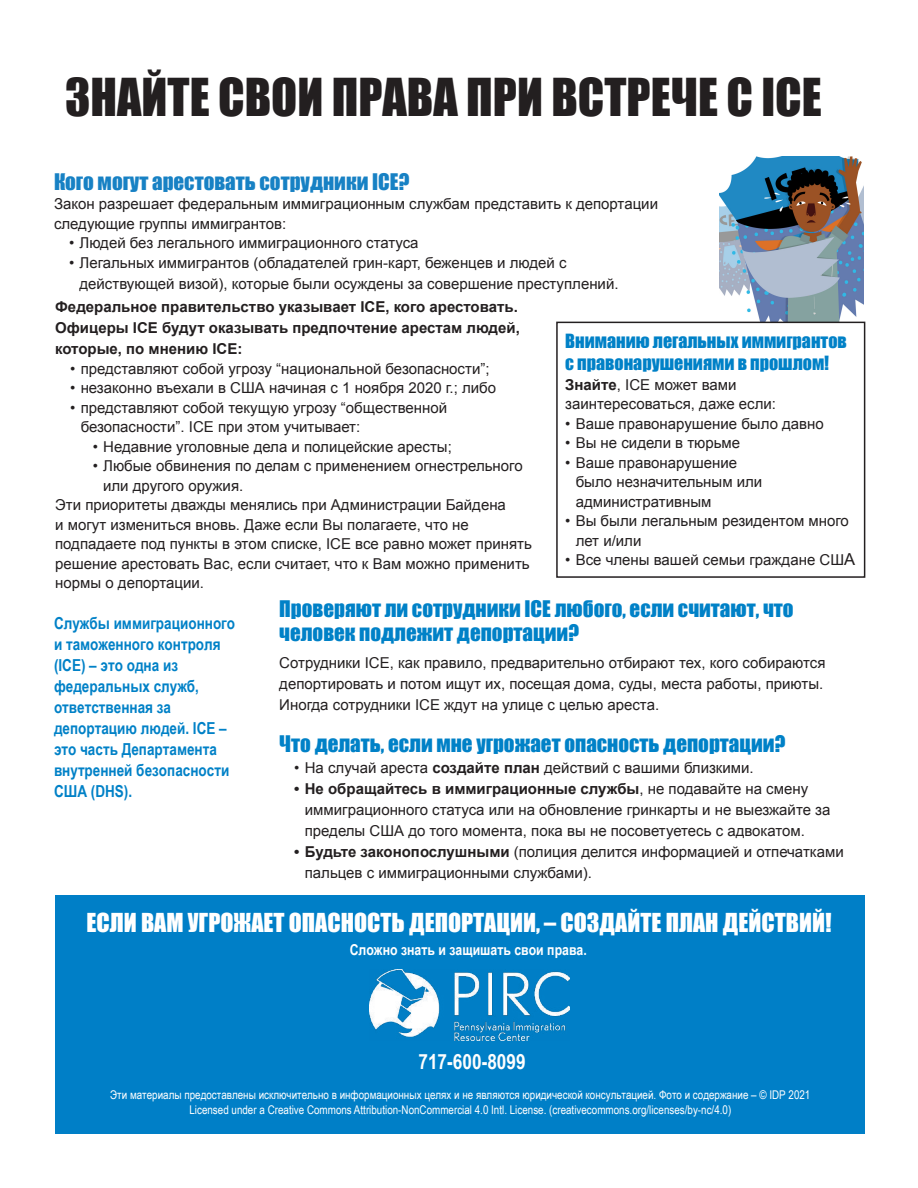
<style>
.page{position:relative;width:918px;height:1188px;background:#fff}
.page>*{position:absolute;margin:0;border:0;box-sizing:border-box;transform-origin:0 0}
.t1{font:48px "Impact";color:#231f20}
.t2{font:24px "Impact";color:#fff}
.blue_header_smaller{font:21px/24px "Impact";color:#0081c7}
.regular_text_smaller{font:21px "Impact";color:#1781c4}
.t3{font:700 21px "Arial Narrow";color:#fefefe}
.blue_header_title{font:18px/21.6px "Impact";color:#0081c7}
.white_text{font:700 16.5px/21px "Arial Narrow";color:#0081c7}
.bullets_indent{font:15px/19.5px "Arial";color:#231f20}
.regular_text_smaller-2{font:15px/21px "Arial";color:#231f20}
.regular_text_smaller-3{font:700 15px/21px "Arial";color:#231f20}
.blue_header_title-2{font:15px/19.5px "Arial";color:#231f20}
.t4{font:700 15px "Arial Narrow";color:#fff}
.t5{font:12px/14.4px "Arial Narrow";color:#fff;text-align:center}
.s1{font-weight:700}
.s2{font-size:16.5px}
</style>
<div class="page">
<div style="left:55px;top:896px;width:810px;height:238px;background:#007fc7"></div>
<img style="left:720px;top:156px;width:144px;height:166px">
<div style="left:556px;top:322px;width:309px;height:256px;border:2px solid #231f20"></div>
<img style="left:369px;top:970px;width:201px;height:70px">
<p class="t1" style="left:65px;top:60px;width:758px">ЗНАЙТЕ СВОИ ПРАВА ПРИ ВСТРЕЧЕ С ICE</p>
<p class="regular_text_smaller" style="left:54px;top:165px;width:357px">Кого могут арестовать сотрудники ICE?</p>
<p class="regular_text_smaller-2" style="left:54px;top:194px;width:606px;line-height:19.5px">Закон разрешает федеральным иммиграционным службам представить к депортации следующие группы иммигрантов:</p>
<p class="bullets_indent" style="left:69px;top:233px;width:351px">• Людей без легального иммиграционного статуса</p>
<p class="bullets_indent" style="left:80px;top:252px;width:541px;line-height:21px;text-indent:-10px">• Легальных иммигрантов (обладателей грин-карт, беженцев и людей с действующей визой), которые были осуждены за совершение преступлений.</p>
<p class="regular_text_smaller-3" style="left:55px;top:297px;width:466px">Федеральное правительство указывает ICE, кого арестовать.<br>Офицеры ICE будут оказывать предпочтение арестам людей, которые, по мнению ICE:</p>
<p class="bullets_indent" style="left:70px;top:359px;width:421px">• представляют собой угрозу “национальной безопасности”;</p>
<p class="bullets_indent" style="left:70px;top:378px;width:428px">• незаконно въехали в США начиная с 1 ноября 2020 г.; либо</p>
<p class="bullets_indent" style="left:81px;top:398px;width:368px;text-indent:-10px">• представляют собой текущую угрозу “общественной безопасности”. ICE при этом учитывает:</p>
<p class="bullets_indent" style="left:93px;top:437px;width:361px">• Недавние уголовные дела и полицейские аресты;</p>
<p class="bullets_indent" style="left:103px;top:456px;width:421px;text-indent:-10px">• Любые обвинения по делам с применением огнестрельного или другого оружия.</p>
<p class="bullets_indent" style="left:55px;top:495px;width:478px">Эти приоритеты дважды менялись при Администрации Байдена<br>и могут измениться вновь. Даже если Вы полагаете, что не подпадаете под пункты в этом списке, ICE все равно может принять решение арестовать Вас, если считает, что к Вам можно применить нормы о депортации.</p>
<p class="blue_header_title" style="left:565px;top:330px;width:283px">Вниманию легальных иммигрантов с правонарушениями в прошлом!</p>
<p class="blue_header_title-2" style="left:565px;top:375px;width:212px"><span class="s1">Знайте</span>, ICE может вами заинтересоваться, даже если:</p>
<p class="bullets_indent" style="left:565px;top:414px;width:260px">• Ваше правонарушение было давно</p>
<p class="bullets_indent" style="left:565px;top:433px;width:177px">• Вы не сидели в тюрьме</p>
<p class="bullets_indent" style="left:576px;top:453px;width:188px;text-indent:-10px">• Ваше правонарушение было незначительным или административным</p>
<p class="bullets_indent" style="left:576px;top:511px;width:275px;text-indent:-10px">• Вы были легальным резидентом много лет и/или</p>
<p class="bullets_indent" style="left:565px;top:550px;width:291px">• Все члены вашей семьи граждане СШ<span class="s2">А</span></p>
<p class="white_text" style="left:54px;top:611px;width:183px">Службы иммиграционного и таможенного контроля (ICE) – это одна из федеральных служб, ответственная за депортацию людей. ICE – это часть Департаментa внутренней безопасности<br>США (DHS).</p>
<p class="blue_header_smaller" style="left:279px;top:596px;width:516px">Проверяют ли сотрудники ICE любого, если считают, что человек подлежит депортации?</p>
<p class="regular_text_smaller-2" style="left:279px;top:652px;width:548px">Сотрудники ICE, как правило, предварительно отбирают тех, кого собираются депортировать и потом ищут их, посещая дома, суды, места работы, приюты.<br>Иногда сотрудники ICE ждут на улице с целью ареста.</p>
<p class="blue_header_smaller" style="left:279px;top:731px;width:508px">Что делать, если мне угрожает опасность депортации?</p>
<p class="bullets_indent" style="left:294px;top:758px;width:461px">• На случай ареста <span class="s1">создайте план</span> действий с вашими близкими.</p>
<p class="bullets_indent" style="left:305px;top:778px;width:527px;line-height:21px;text-indent:-10px"><span class="s1">• Не обращайтесь в иммиграционные службы</span>, не подавайте на смену иммиграционного статуса или на обновление гринкарты и не выезжайте за пределы США до того момента, пока вы не посоветуетесь с адвокатом.</p>
<p class="bullets_indent" style="left:305px;top:841px;width:541px;line-height:21px;text-indent:-10px"><span class="s1">• Будьте законопослушными</span> (полиция делится информацией и отпечатками пальцев с иммиграционными службами).</p>
<p class="t2" style="left:86px;top:904px;width:747px">ЕСЛИ ВАМ УГРОЖАЕТ ОПАСНОСТЬ ДЕПОРТАЦИИ, – СОЗДАЙТЕ ПЛАН ДЕЙСТВИЙ!</p>
<p class="t4" style="left:350px;top:939px;width:239px">Сложно знать и защишать свои права.</p>
<h3 class="t3" style="left:418px;top:1046px;width:109px">717-600-8099</h3>
<p class="t5" style="left:110px;top:1087px;width:702px">Эти материалы предоставлены исключительно в информационных целях и не являются юридической консультацией. Фото и содержание – © IDP 2021<br>Licensed under a Creative Commons Attribution-NonCommercial 4.0 Intl. License. (creativecommons.org/licenses/by-nc/4.0)</p>
</div>
